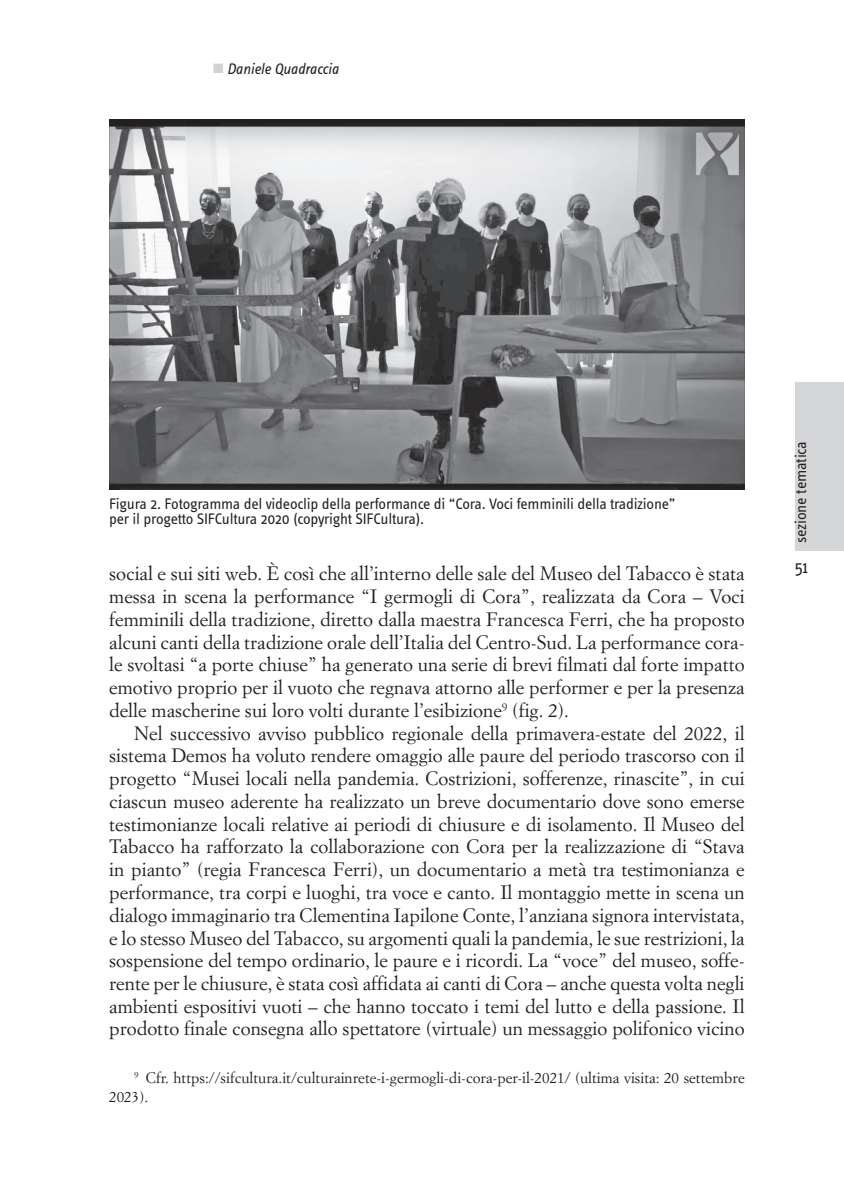
<style>
.page{position:relative;width:844px;height:1191px;background:#fff}
.page>*{position:absolute;margin:0;border:0;box-sizing:border-box;transform-origin:0 0}
.t1{font:19.07px/22.8px "Simoncini Garamond Std";color:#231f20;text-align:justify}
.t2{font:17.68px "Info Text";color:#231f20}
.t3{font:16.1px "Info Text";letter-spacing:-.01em;color:#231f20}
.t4{font:15.75px/15.8px "Info Text";letter-spacing:-.015em;color:#231f20}
.t5{font:italic 15.75px "Info Text";letter-spacing:-.01em;color:#231f20}
.t6{font:15.05px/18.2px "Simoncini Garamond Std";color:#231f20}
.s1{color:#d1d2d4}
</style>
<div class="page">
<div style="left:794px;top:382px;width:49px;height:169px;background:#d5d6d8"></div>
<img style="left:109px;top:119px;width:635px;height:370px">
<p class="t5" style="left:213px;top:61px;width:127px"><span class="s1">■</span> Daniele Quadraccia</p>
<p class="t4" style="left:109px;top:495px;width:567px">Figura 2. Fotogramma del videoclip della performance di “Cora. Voci femminili della tradizione” per il progetto SIFCultura 2020 (copyright SIFCultura).</p>
<p class="t1" style="left:109px;top:562px;width:637px">social e sui siti web. È così che all’interno delle sale del Museo del Tabacco è stata messa in scena la performance “I germogli di Cora”, realizzata da Cora – Voci femminili della tradizione, diretto dalla maestra Francesca Ferri, che ha proposto alcuni canti della tradizione orale dell’Italia del Centro-Sud. La performance cora&shy;le svoltasi “a porte chiuse” ha generato una serie di brevi filmati dal forte impatto emotivo proprio per il vuoto che regnava attorno alle performer e per la presenza delle mascherine sui loro volti durante l’esibizione<sup>9</sup> (fig. 2).</p>
<p class="t1" style="left:109px;top:721px;width:637px;text-indent:25px">Nel successivo avviso pubblico regionale della primavera-estate del 2022, il sistema Demos ha voluto rendere omaggio alle paure del periodo trascorso con il progetto “Musei locali nella pandemia. Costrizioni, sofferenze, rinascite”, in cui ciascun museo aderente ha realizzato un breve documentario dove sono emerse testimonianze locali relative ai periodi di chiusure e di isolamento. Il Museo del Tabacco ha rafforzato la collaborazione con Cora per la realizzazione di “Stava in pianto” (regia Francesca Ferri), un documentario a metà tra testimonianza e performance, tra corpi e luoghi, tra voce e canto. Il montaggio mette in scena un dialogo immaginario tra Clementina Iapilone Conte, l’anziana signora intervistata, e lo stesso Museo del Tabacco, su argomenti quali la pandemia, le sue restrizioni, la sospensione del tempo ordinario, le paure e i ricordi. La “voce” del museo, soffe&shy;rente per le chiusure, è stata così affidata ai canti di Cora – anche questa volta negli ambienti espositivi vuoti – che hanno toccato i temi del lutto e della passione. Il prodotto finale consegna allo spettatore (virtuale) un messaggio polifonico vicino</p>
<p class="t6" style="left:109px;top:1068px;width:636px;text-indent:25px"><sup>9</sup> Cfr. https://sifcultura.it/culturainrete-i-germogli-di-cora-per-il-2021/ (ultima visita: 20 settembre<br>2023).</p>
<p class="t3" style="left:792px;top:543px;width:104px;rotate:-90deg">sezione tematica</p>
<p class="t2" style="left:794px;top:558px;width:16px">51</p>
</div>
